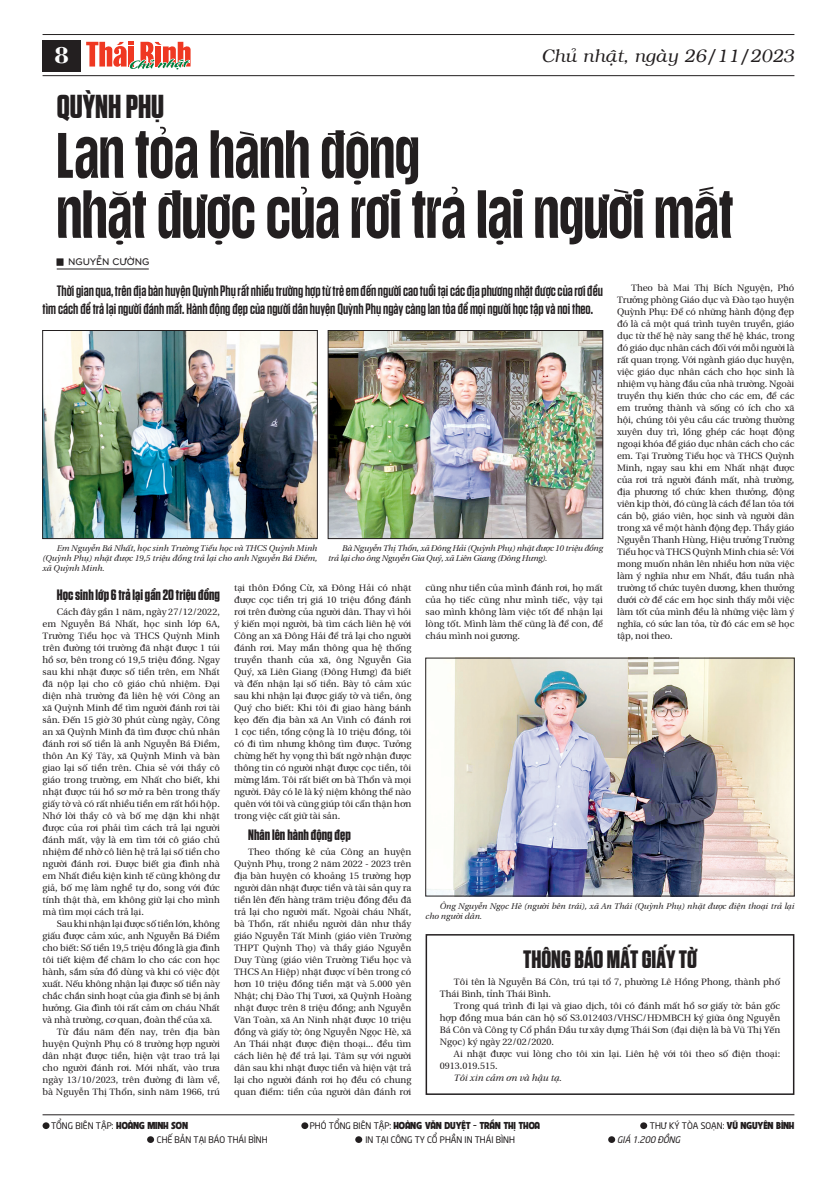
<style>
.page{position:relative;width:837px;height:1177px;background:#fff}
.page>*{position:absolute;margin:0;border:0;box-sizing:border-box;transform-origin:0 0}
.Tit_to_GD{font:66px "SVN Gratelos Display Regular";color:#231f20}
.Tit_dan{font:700 33px "SVN Tungsten";color:#231f20}
.Tit_con_thuong{font:700 25px "SVN Tungsten";color:#231f20}
.t1{font:24px "VNI Bodon Bold";color:#fff}
.t2{font:italic 18px "VNI";color:#231f20}
.Sapo{font:600 15px/18px "SVN Tungsten";color:#231f20}
.Tit_nho{font:700 15px "SVN Tungsten";color:#231f20}
.Ten_tac_gia{font:10px "UTM Bryant LG Bold";color:#231f20}
.Body{font:9.5px/12px "BHD utopia Long";color:#231f20;text-align:justify}
.Body-2{font:9.5px "BHD Utopia Italic long Italic";color:#231f20}
.Text_dt8{font:9px "UTM Neo Sans Intel";color:#231f20}
.Text_dt8-2{font:9px "UTM American Sans";color:#231f20}
.Text_dt8-3{font:italic 9px "UTM Neo Sans Intel";color:#231f20}
.Chu_thich_anh{font:8.5px/10.2px "BHD Utopia Italic long Italic";color:#231f20;text-align:justify}
.Chu_thich_anh-2{font:8.5px/10.2px "BHD Utopia Italic long Italic";letter-spacing:-.02em;color:#231f20}
.s1{font-family:"UTM American Sans"}
.s2{font-family:"UTM Neo Sans Intel"}
</style>
<div class="page">
<hr style="left:43px;top:34px;width:751px;height:1px;background:#231f20">
<hr style="left:43px;top:75px;width:751px;height:1px;background:#231f20">
<div style="left:43px;top:40px;width:38px;height:31px;background:#231f20"></div>
<svg style="left:86px;top:42px;width:105px;height:35px"></svg>
<hr style="left:43px;top:1114px;width:751px;height:1px;background:#231f20">
<div style="left:43px;top:1122px;width:7px;height:6px;background:#231f20;border-radius:50%"></div>
<div style="left:301px;top:1122px;width:7px;height:6px;background:#231f20;border-radius:50%"></div>
<div style="left:640px;top:1122px;width:7px;height:6px;background:#231f20;border-radius:50%"></div>
<div style="left:147px;top:1136px;width:7px;height:6px;background:#231f20;border-radius:50%"></div>
<div style="left:355px;top:1136px;width:7px;height:6px;background:#231f20;border-radius:50%"></div>
<div style="left:608px;top:1136px;width:7px;height:6px;background:#231f20;border-radius:50%"></div>
<svg style="left:57px;top:259px;width:6px;height:6px"></svg>
<hr style="left:57px;top:269px;width:92px;height:1px;background:#231f20">
<img style="left:45px;top:332px;width:270px;height:204px">
<div style="left:43px;top:330px;width:274px;height:208px;border:1px solid #231f20"></div>
<img style="left:330px;top:332px;width:270px;height:204px">
<div style="left:328px;top:330px;width:274px;height:208px;border:1px solid #231f20"></div>
<img style="left:427px;top:660px;width:365px;height:234px">
<div style="left:425px;top:934px;width:369px;height:160px;border:2px solid #231f20"></div>
<p class="t1" style="left:54px;top:37px;width:16px">8</p>
<p class="t2" style="left:541px;top:43px;width:254px">Chuû nhaät, ngaøy 26/11/2023</p>
<p class="Tit_dan" style="left:57px;top:84px;width:109px">QUỲNH PHỤ</p>
<p class="Tit_to_GD" style="left:57px;top:120px;width:364px">Lan tỏa hành động</p>
<p class="Tit_to_GD" style="left:57px;top:180px;width:677px">nhặt được của rơi trả lại người mất</p>
<p class="Ten_tac_gia" style="left:68px;top:255px;width:83px">NGUYỄN CƯỜNG</p>
<p class="Sapo" style="left:43px;top:281px;width:561px;text-indent:14px">Thời gian qua, trên địa bàn huyện Quỳnh Phụ rất nhiều trường hợp từ trẻ em đến người cao tuổi tại các địa phương nhặt được của rơi đều tìm cách để trả lại người đánh mất. Hành động đẹp của người dân huyện Quỳnh Phụ ngày càng lan tỏa để mọi người học tập và noi theo.</p>
<p class="Body" style="left:617px;top:281px;width:179px;text-indent:14px">Theo bà Mai Thị Bích Nguyện, Phó Trưởng phòng Giáo dục và Đào tạo huyện Quỳnh Phụ: Để có những hành động đẹp đó là cả một quá trình tuyên truyền, giáo dục từ thế hệ này sang thế hệ khác, trong đó giáo dục nhân cách đối với mỗi người là rất quan trọng. Với ngành giáo dục huyện, việc giáo dục nhân cách cho học sinh là nhiệm vụ hàng đầu của nhà trường. Ngoài truyền thụ kiến thức cho các em, để các em trưởng thành và sống có ích cho xã hội, chúng tôi yêu cầu các trường thường xuyên duy trì, lồng ghép các hoạt động ngoại khóa để giáo dục nhân cách cho các em. Tại Trường Tiểu học và THCS Quỳnh Minh, ngay sau khi em Nhất nhặt được của rơi trả người đánh mất, nhà trường, địa phương tổ chức khen thưởng, động viên kịp thời, đó cũng là cách để lan tỏa tới cán bộ, giáo viên, học sinh và người dân trong xã về một hành động đẹp. Thầy giáo Nguyễn Thanh Hùng, Hiệu trưởng Trường Tiểu học và THCS Quỳnh Minh chia sẻ: Với mong muốn nhân lên nhiều hơn nữa việc làm ý nghĩa như em Nhất, đầu tuần nhà trường tổ chức tuyên dương, khen thưởng dưới cờ để các em học sinh thấy mỗi việc làm tốt của mình đều là những việc làm ý nghĩa, có sức lan tỏa, từ đó các em sẽ học tập, noi theo.</p>
<p class="Chu_thich_anh" style="left:43px;top:541px;width:276px;text-indent:14px">Em Nguyễn Bá Nhất, học sinh Trường Tiểu học và THCS Quỳnh Minh (Quỳnh Phụ) nhặt được 19,5 triệu đồng trả lại cho anh Nguyễn Bá Điềm, xã Quỳnh Minh.</p>
<p class="Chu_thich_anh-2" style="left:328px;top:541px;width:276px;text-indent:14px">Bà Nguyễn Thị Thổn, xã Đông Hải (Quỳnh Phụ) nhặt được 10 triệu đồng trả lại cho ông Nguyễn Gia Quý, xã Liên Giang (Đông Hưng).</p>
<p class="Body" style="left:425px;top:581px;width:179px">cũng như tiền của mình đánh rơi, họ mất của họ tiếc cũng như mình tiếc, vậy tại sao mình không làm việc tốt để nhận lại lòng tốt. Mình làm thế cũng là để con, để cháu mình noi gương.</p>
<p class="Body" style="left:234px;top:581px;width:179px">tại thôn Đồng Cừ, xã Đông Hải có nhặt được cọc tiền trị giá 10 triệu đồng đánh rơi trên đường của người dân. Thay vì hỏi ý kiến mọi người, bà tìm cách liên hệ với Công an xã Đông Hải để trả lại cho người đánh rơi. May mắn thông qua hệ thống truyền thanh của xã, ông Nguyễn Gia Quý, xã Liên Giang (Đông Hưng) đã biết và đến nhận lại số tiền. Bày tỏ cảm xúc sau khi nhận lại được giấy tờ và tiền, ông Quý cho biết: Khi tôi đi giao hàng bánh kẹo đến địa bàn xã An Vinh có đánh rơi 1 cọc tiền, tổng cộng là 10 triệu đồng, tôi có đi tìm nhưng không tìm được. Tưởng chừng hết hy vọng thì bất ngờ nhận được thông tin có người nhặt được cọc tiền, tôi mừng lắm. Tôi rất biết ơn bà Thổn và mọi người. Đây có lẽ là kỷ niệm không thể nào quên với tôi và cũng giúp tôi cẩn thận hơn trong việc cất giữ tài sản.</p>
<p class="Tit_nho" style="left:248px;top:824px;width:104px">Nhân lên hành động đẹp</p>
<p class="Body" style="left:234px;top:844px;width:179px;text-indent:14px">Theo thống kê của Công an huyện Quỳnh Phụ, trong 2 năm 2022 - 2023 trên địa bàn huyện có khoảng 15 trường hợp người dân nhặt được tiền và tài sản quy ra tiền lên đến hàng trăm triệu đồng đều đã trả lại cho người mất. Ngoài cháu Nhất, bà Thổn, rất nhiều người dân như thầy giáo Nguyễn Tất Minh (giáo viên Trường THPT Quỳnh Thọ) và thầy giáo Nguyễn Duy Tùng (giáo viên Trường Tiểu học và THCS An Hiệp) nhặt được ví bên trong có hơn 10 triệu đồng tiền mặt và 5.000 yên Nhật; chị Đào Thị Tươi, xã Quỳnh Hoàng nhặt được trên 8 triệu đồng; anh Nguyễn Văn Toàn, xã An Ninh nhặt được 10 triệu đồng và giấy tờ; ông Nguyễn Ngọc Hè, xã An Thái nhặt được điện thoại... đều tìm cách liên hệ để trả lại. Tâm sự với người dân sau khi nhặt được tiền và hiện vật trả lại cho người đánh rơi họ đều có chung quan điểm: tiền của người dân đánh rơi</p>
<p class="Tit_nho" style="left:57px;top:584px;width:164px">Học sinh lớp 6 trả lại gần 20 triệu đồng</p>
<p class="Body" style="left:43px;top:604px;width:179px;text-indent:14px">Cách đây gần 1 năm, ngày 27/12/2022, em Nguyễn Bá Nhất, học sinh lớp 6A, Trường Tiểu học và THCS Quỳnh Minh trên đường tới trường đã nhặt được 1 túi hồ sơ, bên trong có 19,5 triệu đồng. Ngay sau khi nhặt được số tiền trên, em Nhất đã nộp lại cho cô giáo chủ nhiệm. Đại diện nhà trường đã liên hệ với Công an xã Quỳnh Minh để tìm người đánh rơi tài sản. Đến 15 giờ 30 phút cùng ngày, Công an xã Quỳnh Minh đã tìm được chủ nhân đánh rơi số tiền là anh Nguyễn Bá Điềm, thôn An Ký Tây, xã Quỳnh Minh và bàn giao lại số tiền trên. Chia sẻ với thầy cô giáo trong trường, em Nhất cho biết, khi nhặt được túi hồ sơ mở ra bên trong thấy giấy tờ và có rất nhiều tiền em rất hồi hộp.<br>Nhớ lời thầy cô và bố mẹ dặn khi nhặt được của rơi phải tìm cách trả lại người đánh mất, vậy là em tìm tới cô giáo chủ nhiệm để nhờ cô liên hệ trả lại số tiền cho người đánh rơi. Được biết gia đình nhà em Nhất điều kiện kinh tế cũng không dư giả, bố mẹ làm nghề tự do, song với đức tính thật thà, em không giữ lại cho mình mà tìm mọi cách trả lại.</p>
<p class="Body" style="left:43px;top:916px;width:179px;text-indent:14px">Sau khi nhận lại được số tiền lớn, không giấu được cảm xúc, anh Nguyễn Bá Điềm cho biết: Số tiền 19,5 triệu đồng là gia đình tôi tiết kiệm để chăm lo cho các con học hành, sắm sửa đồ dùng và khi có việc đột xuất. Nếu không nhận lại được số tiền này chắc chắn sinh hoạt của gia đình sẽ bị ảnh hưởng. Gia đình tôi rất cảm ơn cháu Nhất và nhà trường, cơ quan, đoàn thể của xã.</p>
<p class="Body" style="left:43px;top:1024px;width:179px;text-indent:14px">Từ đầu năm đến nay, trên địa bàn huyện Quỳnh Phụ có 8 trường hợp người dân nhặt được tiền, hiện vật trao trả lại cho người đánh rơi. Mới nhất, vào trưa ngày 13/10/2023, trên đường đi làm về, bà Nguyễn Thị Thổn, sinh năm 1966, trú</p>
<p class="Chu_thich_anh" style="left:425px;top:899px;width:370px;text-indent:14px">Ông Nguyễn Ngọc Hè (người bên trái), xã An Thái (Quỳnh Phụ) nhặt được điện thoại trả lại cho người dân.</p>
<p class="Tit_con_thuong" style="left:523px;top:943px;width:175px">THÔNG BÁO MẤT GIẤY TỜ</p>
<p class="Body" style="left:439px;top:974px;width:342px;text-indent:14px">Tôi tên là Nguyễn Bá Côn, trú tại tổ 7, phường Lê Hồng Phong, thành phố<br>Thái Bình, tỉnh Thái Bình.</p>
<p class="Body" style="left:439px;top:998px;width:342px;text-indent:14px">Trong quá trình đi lại và giao dịch, tôi có đánh mất hồ sơ giấy tờ: bản gốc hợp đồng mua bán căn hộ số S3.012403/VHSC/HĐMBCH ký giữa ông Nguyễn Bá Côn và Công ty Cổ phần Đầu tư xây dựng Thái Sơn (đại diện là bà Vũ Thị Yến Ngọc) ký ngày 22/02/2020.</p>
<p class="Body" style="left:439px;top:1046px;width:342px;text-indent:14px">Ai nhặt được vui lòng cho tôi xin lại. Liên hệ với tôi theo số điện thoại:<br>0913.019.515.</p>
<p class="Body-2" style="left:454px;top:1068px;width:109px">Tôi xin cảm ơn và hậu tạ.</p>
<p class="Text_dt8" style="left:51px;top:1118px;width:138px">TỔNG BIÊN TẬP: <span class="s1">HOÀNG MINH SƠN</span></p>
<p class="Text_dt8-2" style="left:309px;top:1118px;width:232px"><span class="s2">PHÓ TỔNG BIÊN TẬP:</span> HOÀNG VĂN DUYỆT - TRẦN THỊ THOA</p>
<p class="Text_dt8" style="left:649px;top:1118px;width:146px">THƯ KÝ TÒA SOẠN: <span class="s1">VŨ NGUYÊN BÌNH</span></p>
<p class="Text_dt8" style="left:157px;top:1132px;width:112px">CHẾ BẢN TẠI BÁO THÁI BÌNH</p>
<p class="Text_dt8" style="left:365px;top:1132px;width:151px">IN TẠI CÔNG TY CỔ PHẦN IN THÁI BÌNH</p>
<p class="Text_dt8-3" style="left:617px;top:1132px;width:64px">GIÁ 1.200 ĐỒNG</p>
</div>
